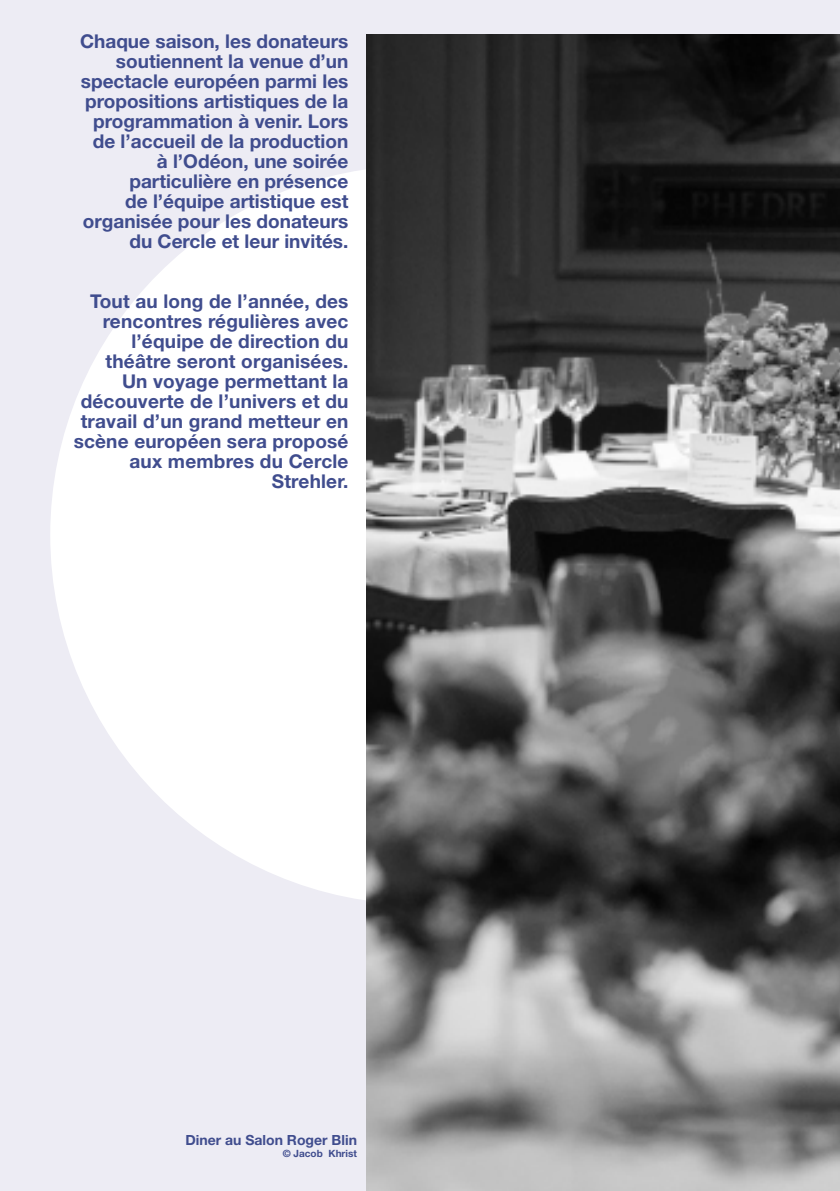
<style>
.page{position:relative;width:840px;height:1191px;background:#fff}
.page>*{position:absolute;margin:0;border:0;box-sizing:border-box;transform-origin:0 0}
.t1{font:700 19px/20px "Helvetica Neue LT Std";color:#404d8e;text-align:right}
.t2{font:700 14px "Helvetica Neue LT Std";color:#404d8e}
.t3{font:700 10px "Helvetica Neue LT Std";color:#404d8e}
</style>
<div class="page">
<div style="left:0;top:0;width:839px;height:1191px;background:#edecf4"></div>
<div style="left:50px;top:165px;width:739px;height:739px;background:#fff;border-radius:50%"></div>
<img style="left:366px;top:34px;width:473px;height:1157px">
<p class="t1" style="left:80px;top:30px;width:270px">Chaque saison, les donateurs soutiennent la venue d’un spectacle européen parmi les propositions artistiques de la programmation à venir. Lors de l’accueil de la production à l’Odéon, une soirée particulière en présence<br>de l’équipe artistique est organisée pour les donateurs du Cercle et leur invités.</p>
<p class="t1" style="left:74px;top:290px;width:276px">Tout au long de l’année, des rencontres régulières avec l’équipe de direction du théâtre seront organisées.<br>Un voyage permettant la découverte de l’univers et du travail d’un grand metteur en scène européen sera proposé aux membres du Cercle<br>Strehler.</p>
<p class="t2" style="left:185px;top:1131px;width:173px">Diner au Salon Roger Blin</p>
<p class="t3" style="left:282px;top:1147px;width:76px">© Jacob Khrist</p>
</div>
